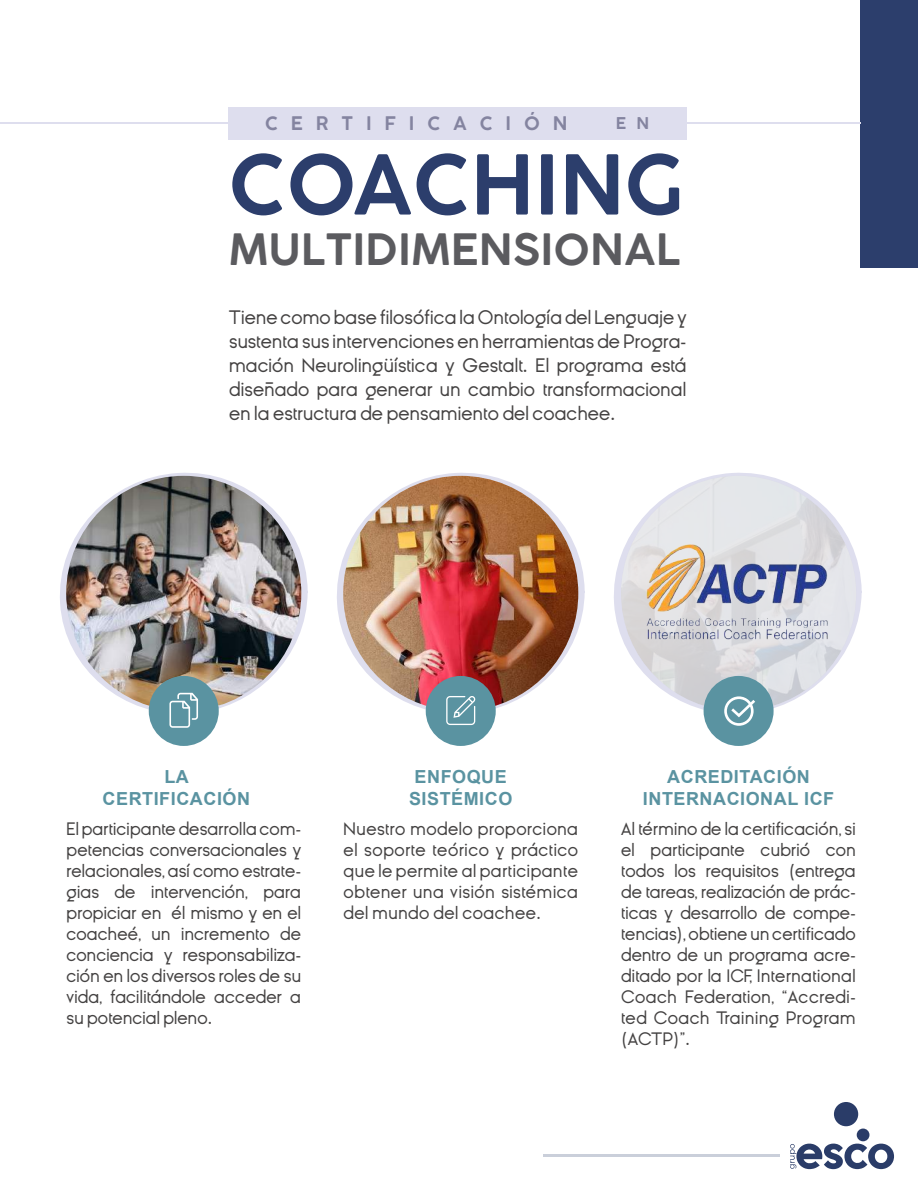
<style>
.page{position:relative;width:918px;height:1188px;background:#fff}
.page>*{position:absolute;margin:0;border:0;box-sizing:border-box;transform-origin:0 0}
.t1{font:600 81.3px "COCOGOOSE";color:#2c3e6c}
.t2{font:600 42.3px "COCOGOOSE";color:#5b5b5f}
.t3{font:19.5px/24px "Ginora Sans";letter-spacing:-.025em;color:#444242;text-align:justify}
.t4{font:600 18.3px "COCOGOOSE";letter-spacing:.7em;color:#8484a0}
.t5{font:18px/21px "Ginora Sans";letter-spacing:-.01em;color:#444242;text-align:justify}
.t6{font:700 18px/21.6px "Arial";letter-spacing:.03em;color:#5a93a1;text-align:center}
.t7{font:600 15.9px "COCOGOOSE";color:#8484a0}
</style>
<div class="page">
<div style="left:861px;top:0;width:57px;height:267px;background:#2c3e6c"></div>
<svg style="left:60px;top:473px;width:248px;height:245px"></svg>
<svg style="left:337px;top:473px;width:248px;height:245px"></svg>
<svg style="left:614px;top:473px;width:248px;height:245px"></svg>
<hr style="left:0;top:122px;width:236px;height:2px;background:#dedeee">
<hr style="left:682px;top:122px;width:179px;height:2px;background:#dedeee">
<div style="left:228px;top:107px;width:459px;height:32px;background:#dedeee"></div>
<img style="left:66px;top:476px;width:235px;height:235px;border-radius:118px">
<div style="left:149px;top:676px;width:70px;height:70px;background:#5a93a1;border-radius:50%"></div>
<img style="left:343px;top:476px;width:235px;height:231px">
<div style="left:426px;top:676px;width:70px;height:70px;background:#5a93a1;border-radius:50%"></div>
<img style="left:621px;top:476px;width:235px;height:230px">
<div style="left:704px;top:676px;width:70px;height:70px;background:#5a93a1;border-radius:50%"></div>
<img style="left:644px;top:541px;width:188px;height:105px">
<hr style="left:543px;top:1154px;width:236px;height:2px;background:#2c3e6c">
<svg style="left:446px;top:696px;width:29px;height:29px"></svg>
<svg style="left:169px;top:693px;width:29px;height:35px"></svg>
<div style="left:724px;top:696px;width:30px;height:30px;border:3px solid #fff;border-radius:50%"></div>
<svg style="left:728px;top:697px;width:27px;height:22px"></svg>
<svg style="left:790px;top:1102px;width:104px;height:67px"></svg>
<p class="t4" style="left:265px;top:110px;width:304px">CERTIFICACIÓN</p>
<p class="t7" style="left:616px;top:112px;width:35px">E N</p>
<h1 class="t1" style="left:229px;top:128px;width:458px">COACHING</h1>
<h2 class="t2" style="left:229px;top:220px;width:453px">MULTIDIMENSIONAL</h2>
<p class="t3" style="left:229px;top:305px;width:460px">Tiene como base filosófica la Ontología del Lenguaje y sustenta sus intervenciones en herramientas de Progra&shy;mación Neurolingüística y Gestalt. El programa está diseñado para generar un cambio transformacional en la estructura de pensamiento del coachee.</p>
<p class="t6" style="left:103px;top:766px;width:149px">LA<br>CERTIFICACIÓN</p>
<p class="t6" style="left:409px;top:766px;width:105px">ENFOQUE<br>SISTÉMICO</p>
<p class="t6" style="left:643px;top:766px;width:193px">ACREDITACIÓN<br>INTERNACIONAL ICF</p>
<p class="t5" style="left:66px;top:819px;width:237px">El participante desarrolla com&shy;petencias conversacionales y relacionales, así como estrate&shy;gias de intervención, para propiciar en él mismo y en el coacheé, un incremento de conciencia y responsabiliza&shy;ción en los diversos roles de su vida, facilitándole acceder a su potencial pleno.</p>
<p class="t5" style="left:343px;top:819px;width:237px">Nuestro modelo proporciona el soporte teórico y práctico que le permite al participante obtener una visión sistémica del mundo del coachee.</p>
<p class="t5" style="left:621px;top:819px;width:237px">Al término de la certificación, si el participante cubrió con todos los requisitos (entrega de tareas, realización de prác&shy;ticas y desarrollo de compe&shy;tencias), obtiene un certificado dentro de un programa acre&shy;ditado por la ICF, International Coach Federation, “Accredi&shy;ted Coach Training Program (ACTP)”.</p>
</div>
